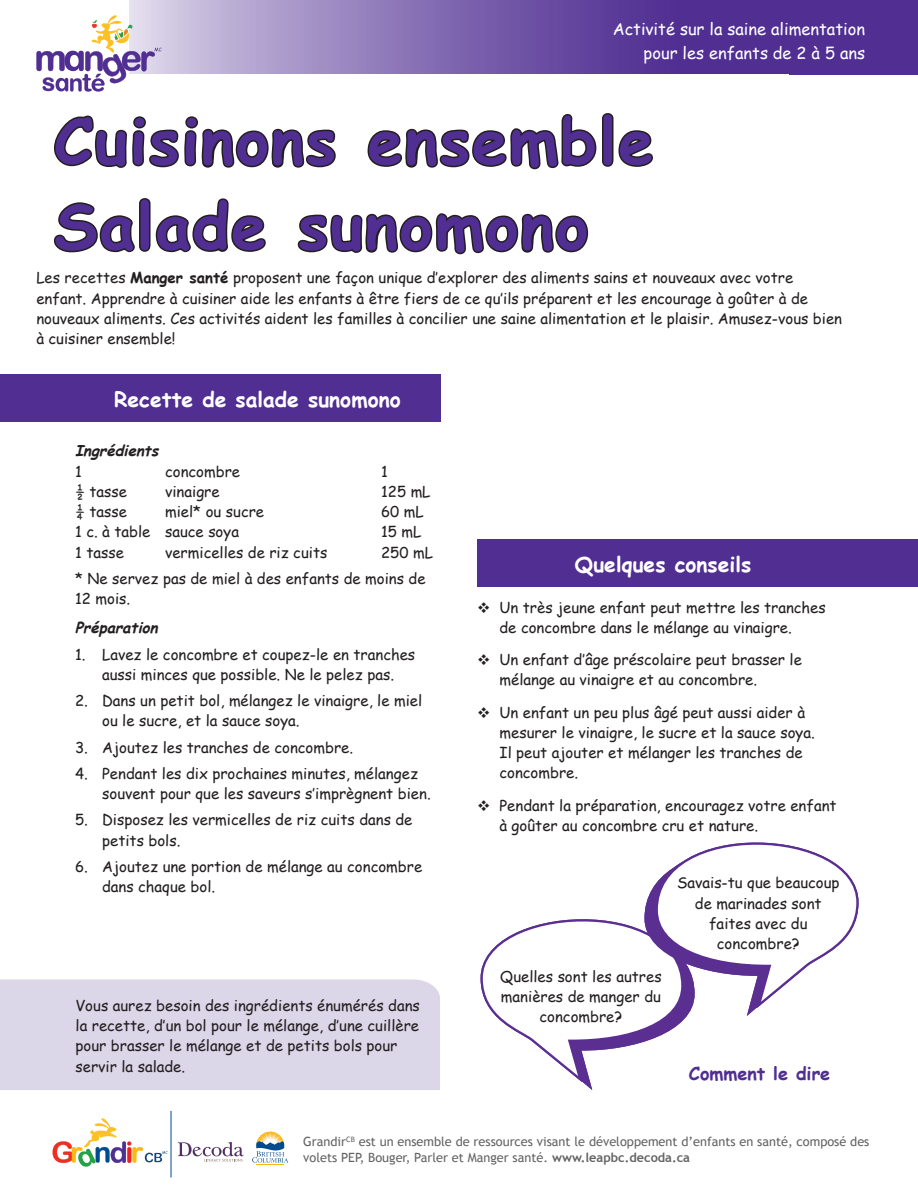
<style>
.page{position:relative;width:918px;height:1188px;background:#fff}
.page>*{position:absolute;margin:0;border:0;box-sizing:border-box;transform-origin:0 0}
.HF_B_Heading{font:700 63px "Comic Sans MS";letter-spacing:.03em;color:#502e92}
.t1{font:700 21px "Comic Sans MS";color:#fff}
.t2{font:700 18px "Comic Sans MS";color:#502e92}
.t3{font:16.5px "Comic Sans MS";color:#fff}
.t4{font:15px/20.2px "Comic Sans MS";color:#231f20}
.t5{font:italic 700 15px "Comic Sans MS";color:#231f20}
.t6{font:12.75px/16.5px "Trebuchet MS";color:#636366}
.s1{font-weight:700}
</style>
<div class="page">
<hr style="left:171px;top:1111px;width:1px;height:66px;background:#004a8d">
<svg style="left:178px;top:1142px;width:66px;height:20px"></svg>
<svg style="left:252px;top:1132px;width:36px;height:33px"></svg>
<svg style="left:53px;top:1118px;width:114px;height:49px"></svg>
<div style="left:790px;top:0;width:128px;height:74px;background:#502e92"></div>
<svg style="left:130px;top:0;width:660px;height:74px;background:#8168b0"></svg>
<div style="left:0;top:979px;width:440px;height:111px;background:#dcd6e9"></div>
<svg style="left:480px;top:842px;width:379px;height:248px"></svg>
<div style="left:0;top:375px;width:440px;height:47px;background:#502e92"></div>
<div style="left:478px;top:539px;width:440px;height:47px;background:#502e92"></div>
<svg style="left:53px;top:113px;width:600px;height:142px"></svg>
<svg style="left:36px;top:15px;width:126px;height:77px"></svg>
<p class="t3" style="left:613px;top:17px;width:254px">Activité sur la saine alimentation</p>
<p class="t3" style="left:644px;top:41px;width:223px">pour les enfants de 2 à 5 ans</p>
<p class="HF_B_Heading" style="left:54px;top:95px;width:601px">Cuisinons ensemble</p>
<p class="HF_B_Heading" style="left:54px;top:180px;width:536px">Salade sunomono</p>
<p class="t4" style="left:36px;top:267px;width:807px">Les recettes <span class="s1">Manger santé</span> proposent une façon unique d’explorer des aliments sains et nouveaux avec votre enfant. Apprendre à cuisiner aide les enfants à être fiers de ce qu’ils préparent et les encourage à goûter à de nouveaux aliments. Ces activités aident les familles à concilier une saine alimentation et le plaisir. Amusez-vous bien à cuisiner ensemble!</p>
<p class="t1" style="left:114px;top:384px;width:288px">Recette de salade sunomono</p>
<p class="t5" style="left:75px;top:440px;width:89px">Ingrédients</p>
<p class="t4" style="left:75px;top:461px;width:8px">1</p>
<p class="t4" style="left:165px;top:461px;width:77px">concombre</p>
<p class="t4" style="left:381px;top:461px;width:8px">1</p>
<p class="t4" style="left:75px;top:481px;width:53px">½ tasse</p>
<p class="t4" style="left:165px;top:481px;width:56px">vinaigre</p>
<p class="t4" style="left:381px;top:481px;width:51px">125 mL</p>
<p class="t4" style="left:75px;top:501px;width:53px">¼ tasse</p>
<p class="t4" style="left:165px;top:501px;width:101px">miel* ou sucre</p>
<p class="t4" style="left:381px;top:501px;width:44px">60 mL</p>
<p class="t4" style="left:75px;top:521px;width:165px">1 c. à table sauce soya</p>
<p class="t4" style="left:381px;top:521px;width:42px">15 mL</p>
<p class="t4" style="left:75px;top:542px;width:50px">1 tasse</p>
<p class="t4" style="left:165px;top:542px;width:164px">vermicelles de riz cuits</p>
<p class="t4" style="left:381px;top:542px;width:53px">250 mL</p>
<p class="t4" style="left:75px;top:568px;width:352px">* Ne servez pas de miel à des enfants de moins de<br>12 mois.</p>
<p class="t5" style="left:75px;top:617px;width:88px">Préparation</p>
<p class="t4" style="left:75px;top:644px;width:342px;text-align:center">1. Lavez le concombre et coupez-le en tranches aussi minces que possible. Ne le pelez pas.</p>
<p class="t4" style="left:102px;top:690px;width:322px;text-indent:-27px">2. Dans un petit bol, mélangez le vinaigre, le miel ou le sucre, et la sauce soya.</p>
<p class="t4" style="left:75px;top:737px;width:280px">3. Ajoutez les tranches de concombre.</p>
<p class="t4" style="left:102px;top:763px;width:330px;text-indent:-27px">4. Pendant les dix prochaines minutes, mélangez souvent pour que les saveurs s’imprègnent bien.</p>
<p class="t4" style="left:102px;top:809px;width:312px;text-indent:-27px">5. Disposez les vermicelles de riz cuits dans de petits bols.</p>
<p class="t4" style="left:102px;top:856px;width:322px;text-indent:-27px">6. Ajoutez une portion de mélange au concombre dans chaque bol.</p>
<p class="t4" style="left:76px;top:995px;width:346px">Vous aurez besoin des ingrédients énumérés dans la recette, d’un bol pour le mélange, d’une cuillère pour brasser le mélange et de petits bols pour servir la salade.</p>
<p class="t1" style="left:575px;top:549px;width:178px">Quelques conseils</p>
<p class="t4" style="left:500px;top:597px;width:328px;text-indent:-22px">❖ Un très jeune enfant peut mettre les tranches de concombre dans le mélange au vinaigre.</p>
<p class="t4" style="left:500px;top:649px;width:304px;text-indent:-22px">❖ Un enfant d’âge préscolaire peut brasser le mélange au vinaigre et au concombre.</p>
<p class="t4" style="left:500px;top:702px;width:317px;text-indent:-22px">❖ Un enfant un peu plus âgé peut aussi aider à mesurer le vinaigre, le sucre et la sauce soya.<br>Il peut ajouter et mélanger les tranches de concombre.</p>
<p class="t4" style="left:500px;top:795px;width:339px;text-indent:-22px">❖ Pendant la préparation, encouragez votre enfant à goûter au concombre cru et nature.</p>
<p class="t4" style="left:500px;top:966px;width:163px;text-align:center">Quelles sont les autres manières de manger du concombre?</p>
<p class="t4" style="left:677px;top:872px;width:164px;text-align:center">Savais-tu que beaucoup de marinades sont faites avec du concombre?</p>
<p class="t2" style="left:689px;top:1061px;width:143px">Comment le dire</p>
<p class="t6" style="left:303px;top:1133px;width:568px">Grandir<sup>CB</sup> est un ensemble de ressources visant le développement d’enfants en santé, composé des volets PEP, Bouger, Parler et Manger santé. <span class="s1">www.leapbc.decoda.ca</span></p>
</div>
